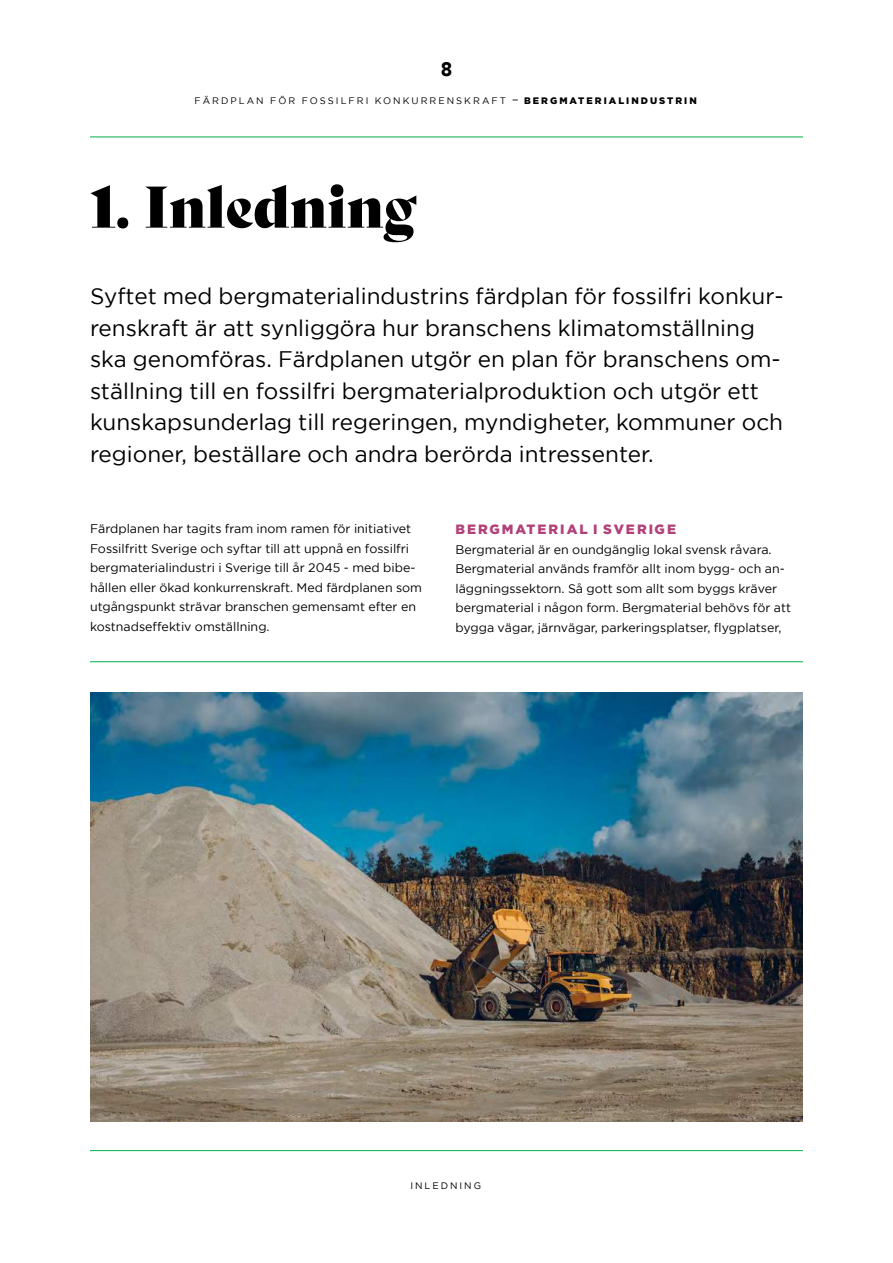
<style>
.page{position:relative;width:893px;height:1263px;background:#fff}
.page>*{position:absolute;margin:0;border:0;box-sizing:border-box;transform-origin:0 0}
.t1{font:57px "Bely Display";color:#000}
.t2{font:22.5px/31.5px "Gotham";color:#000}
.t3{font:900 19.5px "Avenir";color:#000}
.t4{font:900 13.5px "Gotham";letter-spacing:.15em;color:#b24079}
.t5{font:12.45px/19.5px "Gotham";color:#000}
.t6{font:9.45px "Gotham";letter-spacing:.215em;color:#000}
.t7{font:9.45px "Gotham Pro";letter-spacing:.21em;color:#000}
.s1{font-size:13.5px}
.s2{font-weight:900}
</style>
<div class="page">
<hr style="left:90px;top:137px;width:713px;height:1px;background:#00af4b">
<hr style="left:90px;top:1150px;width:713px;height:1px;background:#00af4b">
<hr style="left:90px;top:661px;width:713px;height:1px;background:#00af4b">
<img style="left:90px;top:693px;width:713px;height:429px">
<h3 class="t3" style="left:441px;top:58px;width:13px">8</h3>
<p class="t6" style="left:195px;top:95px;width:504px">FÄRDPLAN FÖR FOSSILFRI KONKURRENSKRAFT <span class="s1">–</span> <span class="s2">BERGMATERIALINDUSTRIN</span></p>
<h1 class="t1" style="left:90px;top:184px;width:328px">1. Inledning</h1>
<p class="t2" style="left:90px;top:280px;width:695px">Syftet med bergmaterialindustrins färdplan för fossilfri konkur&shy;renskraft är att synliggöra hur branschens klimatomställning ska genomföras. Färdplanen utgör en plan för branschens om&shy;ställning till en fossilfri bergmaterialproduktion och utgör ett kunskapsunderlag till regeringen, myndigheter, kommuner och regioner, beställare och andra berörda intressenter.</p>
<p class="t5" style="left:90px;top:520px;width:334px">Färdplanen har tagits fram inom ramen för initiativet Fossilfritt Sverige och syftar till att uppnå en fossilfri bergmaterialindustri i Sverige till år 2045 - med bibe&shy;hållen eller ökad konkurrenskraft. Med färdplanen som utgångspunkt strävar branschen gemensamt efter en kostnadseffektiv omställning.</p>
<p class="t4" style="left:455px;top:522px;width:222px">BERGMATERIAL I SVERIGE</p>
<p class="t5" style="left:455px;top:539px;width:337px">Bergmaterial är en oundgänglig lokal svensk råvara.<br>Bergmaterial används framför allt inom bygg- och an&shy;läggningssektorn. Så gott som allt som byggs kräver bergmaterial i någon form. Bergmaterial behövs för att bygga vägar, järnvägar, parkeringsplatser, flygplatser,</p>
<p class="t7" style="left:410px;top:1181px;width:72px">INLEDNING</p>
</div>
